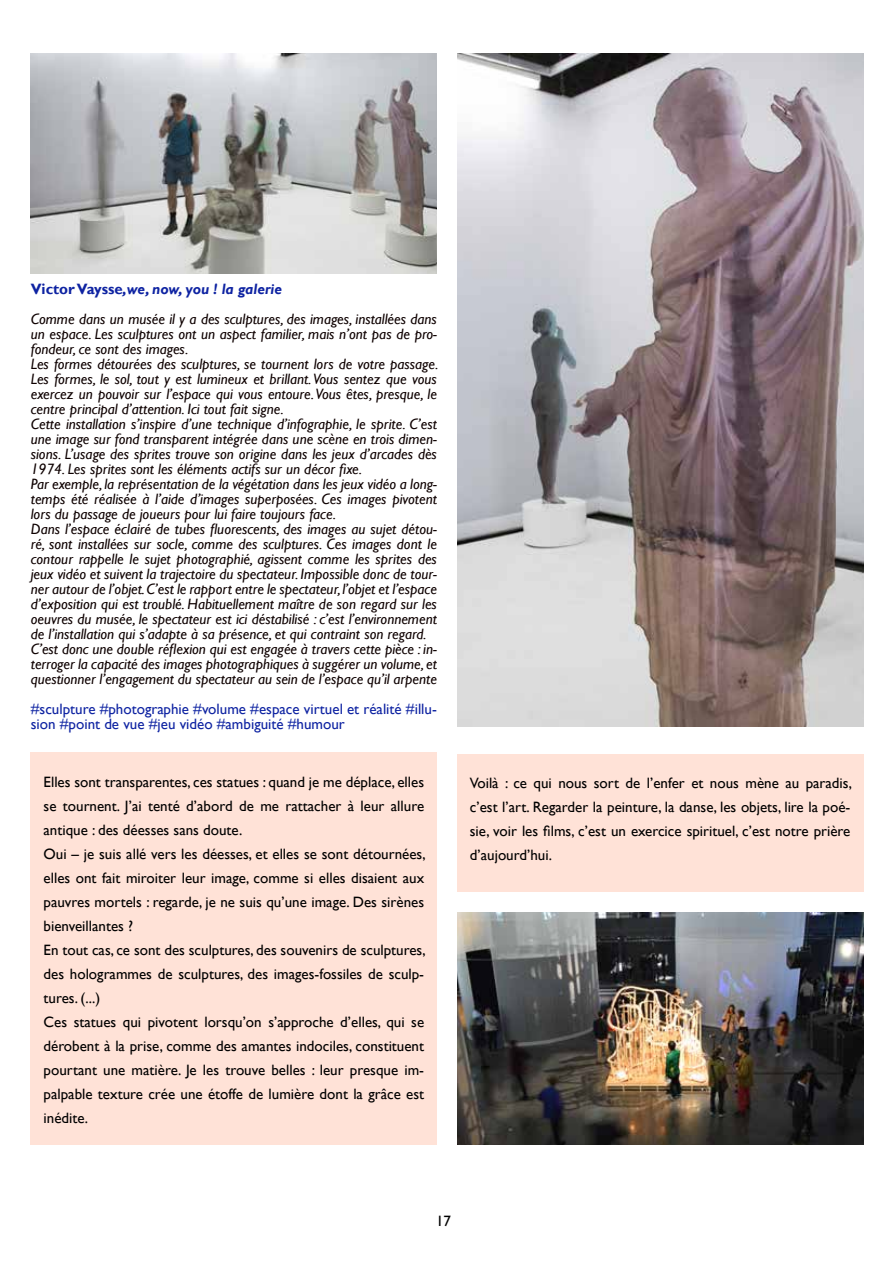
<style>
.page{position:relative;width:893px;height:1263px;background:#fff}
.page>*{position:absolute;margin:0;border:0;box-sizing:border-box;transform-origin:0 0}
.t1{font:italic 15px/15px "Gill Sans";color:#0e0000}
.t2{font:15px/24px "Gill Sans";color:#000}
.t3{font:15px/15px "Gill Sans";color:#0e23a2}
.s1{font-weight:700;font-style:normal;color:#0e23a2}
.s2{font-weight:700;color:#0e23a2}
</style>
<div class="page">
<img style="left:31px;top:53px;width:406px;height:220px">
<div style="left:31px;top:753px;width:406px;height:392px;background:#ffe2d7"></div>
<div style="left:457px;top:754px;width:406px;height:137px;background:#ffe2d7"></div>
<img style="left:457px;top:53px;width:406px;height:673px">
<img style="left:457px;top:912px;width:406px;height:233px">
<p class="t1" style="left:31px;top:274px;width:408px;line-height:30px"><span class="s1">Victor Vaysse</span><span class="s2">,we, now, you ! la galerie<br></span>Comme dans un musée il y a des sculptures, des images, installées dans</p>
<p class="t1" style="left:31px;top:326px;width:409px">un espace. Les sculptures ont un aspect familier, mais n’ont pas de pro&shy;fondeur, ce sont des images.<br>Les formes détourées des sculptures, se tournent lors de votre passage.<br>Les formes, le sol, tout y est lumineux et brillant. Vous sentez que vous exercez un pouvoir sur l’espace qui vous entoure. Vous êtes, presque, le centre principal d’attention. Ici tout fait signe.<br>Cette installation s’inspire d’une technique d’infographie, le sprite. C’est une image sur fond transparent intégrée dans une scène en trois dimen&shy;sions. L’usage des sprites trouve son origine dans les jeux d’arcades dès 1974. Les sprites sont les éléments actifs sur un décor fixe.<br>Par exemple, la représentation de la végétation dans les jeux vidéo a long&shy;temps été réalisée à l’aide d’images superposées. Ces images pivotent lors du passage de joueurs pour lui faire toujours face.<br>Dans l’espace éclairé de tubes fluorescents, des images au sujet détou&shy;ré, sont installées sur socle, comme des sculptures. Ces images dont le contour rappelle le sujet photographié, agissent comme les sprites des jeux vidéo et suivent la trajectoire du spectateur. Impossible donc de tour&shy;ner autour de l’objet. C’est le rapport entre le spectateur, l’objet et l’espace d’exposition qui est troublé. Habituellement maître de son regard sur les oeuvres du musée, le spectateur est ici déstabilisé : c’est l’environnement de l’installation qui s’adapte à sa présence, et qui contraint son regard.<br>C’est donc une double réflexion qui est engagée à travers cette pièce : in&shy;terroger la capacité des images photographiques à suggérer un volume, et questionner l’engagement du spectateur au sein de l’espace qu’il arpente</p>
<p class="t3" style="left:31px;top:701px;width:408px">#sculpture #photographie #volume #espace virtuel et réalité #illu&shy;sion #point de vue #jeu vidéo #ambiguité #humour</p>
<p class="t2" style="left:44px;top:770px;width:384px">Elles sont transparentes, ces statues : quand je me déplace, elles se tournent. J’ai tenté d’abord de me rattacher à leur allure antique : des déesses sans doute.<br>Oui – je suis allé vers les déesses, et elles se sont détournées, elles ont fait miroiter leur image, comme si elles disaient aux pauvres mortels : regarde, je ne suis qu’une image. Des sirènes bienveillantes ?<br>En tout cas, ce sont des sculptures, des souvenirs de sculptures, des hologrammes de sculptures, des images-fossiles de sculp&shy;tures. (...)<br>Ces statues qui pivotent lorsqu’on s’approche d’elles, qui se dérobent à la prise, comme des amantes indociles, constituent pourtant une matière. Je les trouve belles : leur presque im&shy;palpable texture crée une étoffe de lumière dont la grâce est inédite.</p>
<p class="t2" style="left:470px;top:771px;width:384px;text-align:justify">Voilà : ce qui nous sort de l’enfer et nous mène au paradis, c’est l’art. Regarder la peinture, la danse, les objets, lire la poé&shy;sie, voir les films, c’est un exercice spirituel, c’est notre prière d’aujourd’hui.</p>
<p class="t2" style="left:436px;top:1209px;width:16px">17</p>
</div>
